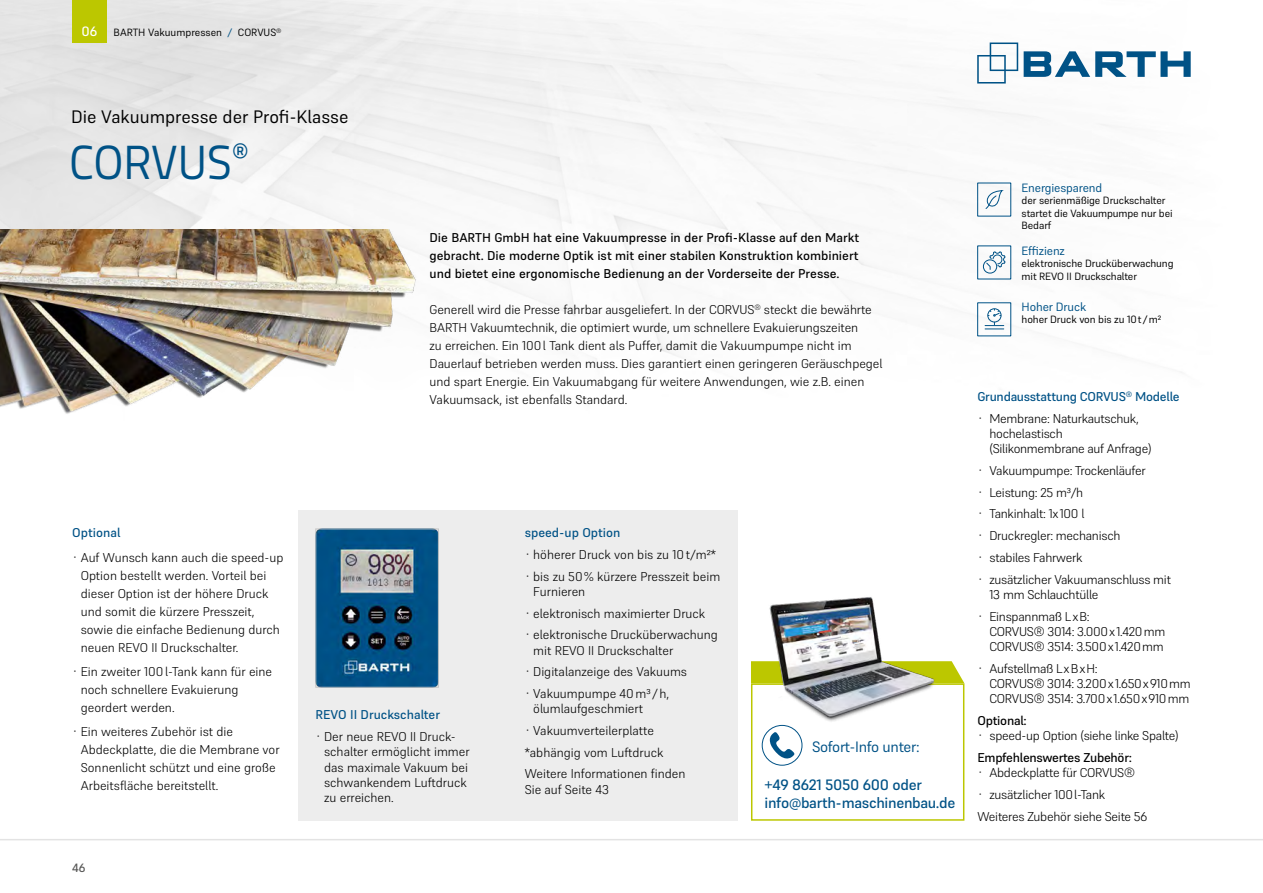
<style>
.page{position:relative;width:1263px;height:893px;background:#fff}
.page>*{position:absolute;margin:0;border:0;box-sizing:border-box;transform-origin:0 0}
.t1{font:48px "Titillium Web";color:#005286;scale:.95 1}
.t2{font:18px "Supreme";color:#000}
.t3{font:500 15px "Supreme";letter-spacing:-.02em;color:#005286}
.t4{font:15px "Supreme";letter-spacing:-.02em;color:#005286}
.t5{font:500 13.5px "Supreme";color:#fff}
.t6{font:300 12.75px/18px "Supreme";color:#000}
.t7{font:300 12.75px/15.3px "Supreme";letter-spacing:-.02em;color:#000}
.t8{font:500 12.75px/18px "Supreme";color:#000;text-align:justify}
.t9{font:500 12.75px "Supreme";letter-spacing:-.01em;color:#005286}
.t10{font:500 12.75px/15.3px "Supreme";letter-spacing:-.02em;color:#000}
.t11{font:12px "Supreme";letter-spacing:-.01em;color:#005286}
.t12{font:500 12px "Supreme";color:#575756}
.t13{font:10.5px/12.6px "Supreme";letter-spacing:-.01em;color:#000}
.t14{font:6.15px "Supreme";color:#000}
.s1{color:#005286}
.s2{font-weight:500}
.s3{font-weight:300}
</style>
<div class="page">
<img style="left:0;top:0;width:1182px;height:373px">
<hr style="left:0;top:839px;width:1263px;height:1px;background:#e3e3e3">
<div style="left:72px;top:0;width:34px;height:43px;background:#bcc700"></div>
<div style="left:298px;top:510px;width:440px;height:311px;background:#ededed"></div>
<img style="left:0;top:230px;width:422px;height:184px">
<img style="left:317px;top:531px;width:120px;height:155px">
<div style="left:315px;top:529px;width:124px;height:159px;border:1px solid #c6c6c6"></div>
<svg style="left:985px;top:189px;width:18px;height:21px"></svg>
<svg style="left:1024px;top:51px;width:167px;height:26px"></svg>
<svg style="left:977px;top:43px;width:41px;height:41px"></svg>
<div style="left:751px;top:683px;width:213px;height:138px;border:2px solid #bcc700"></div>
<svg style="left:751px;top:661px;width:213px;height:22px"></svg>
<img style="left:757px;top:597px;width:187px;height:129px">
<svg style="left:770px;top:732px;width:24px;height:27px"></svg>
<div style="left:762px;top:725px;width:40px;height:41px;border:1px solid #005286;border-radius:50%"></div>
<svg style="left:982px;top:251px;width:24px;height:23px"></svg>
<div style="left:987px;top:308px;width:14px;height:14px;border:1px solid #005286;border-radius:50%"></div>
<svg style="left:985px;top:309px;width:19px;height:20px"></svg>
<p class="t5" style="left:81px;top:23px;width:17px">06</p>
<p class="t14" style="left:276px;top:27px;width:7px">®</p>
<p class="t13" style="left:114px;top:26px;width:164px">BARTH Vakuumpressen <span class="s1">/</span> CORVUS</p>
<p class="t2" style="left:71px;top:106px;width:279px">Die Vakuumpresse der Profi-Klasse</p>
<p class="t1" style="left:69px;top:127px;width:191px">CORVUS<sup>®</sup></p>
<p class="t8" style="left:430px;top:228px;width:431px">Die BARTH GmbH hat eine Vakuumpresse in der Profi-Klasse auf den Markt gebracht. Die moderne Optik ist mit einer stabilen Konstruktion kombiniert und bietet eine ergonomische Bedienung an der Vorderseite der Presse.</p>
<p class="t6" style="left:430px;top:301px;width:455px">Generell wird die Presse fahrbar ausgeliefert. In der CORVUS<sup>®</sup> steckt die bewährte BARTH Vakuumtechnik, die optimiert wurde, um schnellere Evakuierungszeiten<br>zu erreichen. Ein 100l Tank dient als Puffer, damit die Vakuumpumpe nicht im Dauerlauf betrieben werden muss. Dies garantiert einen geringeren Geräuschpegel und spart Energie. Ein Vakuumabgang für weitere Anwendungen, wie z.B. einen Vakuumsack, ist ebenfalls Standard.</p>
<p class="t9" style="left:72px;top:525px;width:50px">Optional</p>
<p class="t6" style="left:81px;top:548px;width:204px;text-indent:-9px">·Auf Wunsch kann auch die speed-up Option bestellt werden. Vorteil bei dieser Option ist der höhere Druck und somit die kürzere Presszeit, sowie die einfache Bedienung durch neuen REVO II Druckschalter.</p>
<p class="t6" style="left:81px;top:662px;width:193px;text-indent:-9px">· Ein zweiter 100l-Tank kann für eine noch schnellere Evakuierung geordert werden.</p>
<p class="t6" style="left:81px;top:723px;width:200px;text-indent:-9px">· Ein weiteres Zubehör ist die<br>Abdeckplatte, die die Membrane vor<br>Sonnenlicht schützt und eine große<br>Arbeitsfläche bereitstellt.</p>
<p class="t12" style="left:72px;top:860px;width:15px">46</p>
<p class="t9" style="left:316px;top:707px;width:126px">REVO II Druckschalter</p>
<p class="t6" style="left:324px;top:729px;width:147px;line-height:15.3px;text-indent:-9px">·Der neue REVO II Druck&shy;schalter ermöglicht immer das maximale Vakuum bei schwankendem Luftdruck zu erreichen.</p>
<p class="t9" style="left:525px;top:525px;width:97px">speed-up Option</p>
<p class="t6" style="left:525px;top:545px;width:193px">· höherer Druck von bis zu 10t/m²*</p>
<p class="t6" style="left:533px;top:568px;width:189px;line-height:15.3px;text-indent:-9px">· bis zu 50% kürzere Presszeit beim<br>Furnieren</p>
<p class="t6" style="left:525px;top:604px;width:182px">· elektronisch maximierter Druck</p>
<p class="t6" style="left:533px;top:627px;width:186px;line-height:15.3px;text-indent:-9px">· elektronische Drucküberwachung mit REVO II Druckschalter</p>
<p class="t6" style="left:525px;top:663px;width:164px">·Digitalanzeige des Vakuums</p>
<p class="t6" style="left:533px;top:686px;width:138px;line-height:15.3px;text-indent:-9px">· Vakuumpumpe 40m³ /h, ölumlaufgeschmiert</p>
<p class="t6" style="left:525px;top:721px;width:131px">· Vakuumverteilerplatte</p>
<p class="t6" style="left:525px;top:743px;width:140px">*abhängig vom Luftdruck</p>
<p class="t6" style="left:525px;top:766px;width:162px;line-height:15.3px">Weitere Informationen finden<br>Sie auf Seite 43</p>
<p class="t4" style="left:812px;top:738px;width:109px">Sofort-Info unter:</p>
<p class="t3" style="left:764px;top:776px;width:159px">+49 8621 5050 600 oder</p>
<p class="t3" style="left:764px;top:794px;width:192px">info@barth-maschinenbau.de</p>
<p class="t11" style="left:1022px;top:180px;width:82px">Energiesparend</p>
<p class="t13" style="left:1022px;top:194px;width:153px">der serienmäßige Druckschalter startet die Vakuumpumpe nur bei<br>Bedarf</p>
<p class="t11" style="left:1022px;top:243px;width:45px">Effizienz</p>
<p class="t13" style="left:1022px;top:257px;width:153px">elektronische Drucküberwachung mit REVO II Druckschalter</p>
<p class="t11" style="left:1022px;top:299px;width:66px">Hoher Druck</p>
<p class="t13" style="left:1022px;top:313px;width:141px">hoher Druck von bis zu 10t/m²</p>
<p class="t9" style="left:977px;top:389px;width:204px">Grundausstattung CORVUS<sup>®</sup> Modelle</p>
<p class="t7" style="left:989px;top:411px;width:164px;text-indent:-12px">· Membrane: Naturkautschuk, hochelastisch (Silikonmembrane auf Anfrage)</p>
<p class="t7" style="left:977px;top:463px;width:170px">· Vakuumpumpe: Trockenläufer</p>
<p class="t7" style="left:977px;top:485px;width:107px">· Leistung: 25 m³/h</p>
<p class="t7" style="left:977px;top:506px;width:109px">· Tankinhalt: 1x100 l</p>
<p class="t7" style="left:977px;top:528px;width:144px">· Druckregler: mechanisch</p>
<p class="t7" style="left:977px;top:550px;width:107px">· stabiles Fahrwerk</p>
<p class="t7" style="left:989px;top:571px;width:183px;text-indent:-12px">· zusätzlicher Vakuumanschluss mit<br>13 mm Schlauchtülle</p>
<p class="t7" style="left:989px;top:608px;width:177px;text-indent:-12px">· Einspannmaß LxB:<br>CORVUS® 3014: 3.000x1.420mm<br>CORVUS® 3514: 3.500x1.420mm</p>
<p class="t7" style="left:989px;top:661px;width:203px;text-indent:-12px">· Aufstellmaß LxBxH:<br>CORVUS® 3014: 3.200x1.650x910mm<br>CORVUS® 3514: 3.700x1.650x910mm</p>
<p class="t7" style="left:977px;top:713px;width:203px"><span class="s2">Optional:<br></span>· speed-up Option (siehe linke Spalte)</p>
<p class="t10" style="left:977px;top:750px;width:159px">Empfehlenswertes Zubehör: <span class="s3">· Abdeckplatte für CORVUS®</span></p>
<p class="t7" style="left:977px;top:787px;width:129px">· zusätzlicher 100l-Tank</p>
<p class="t7" style="left:977px;top:808px;width:171px">Weiteres Zubehör siehe Seite 56</p>
</div>
